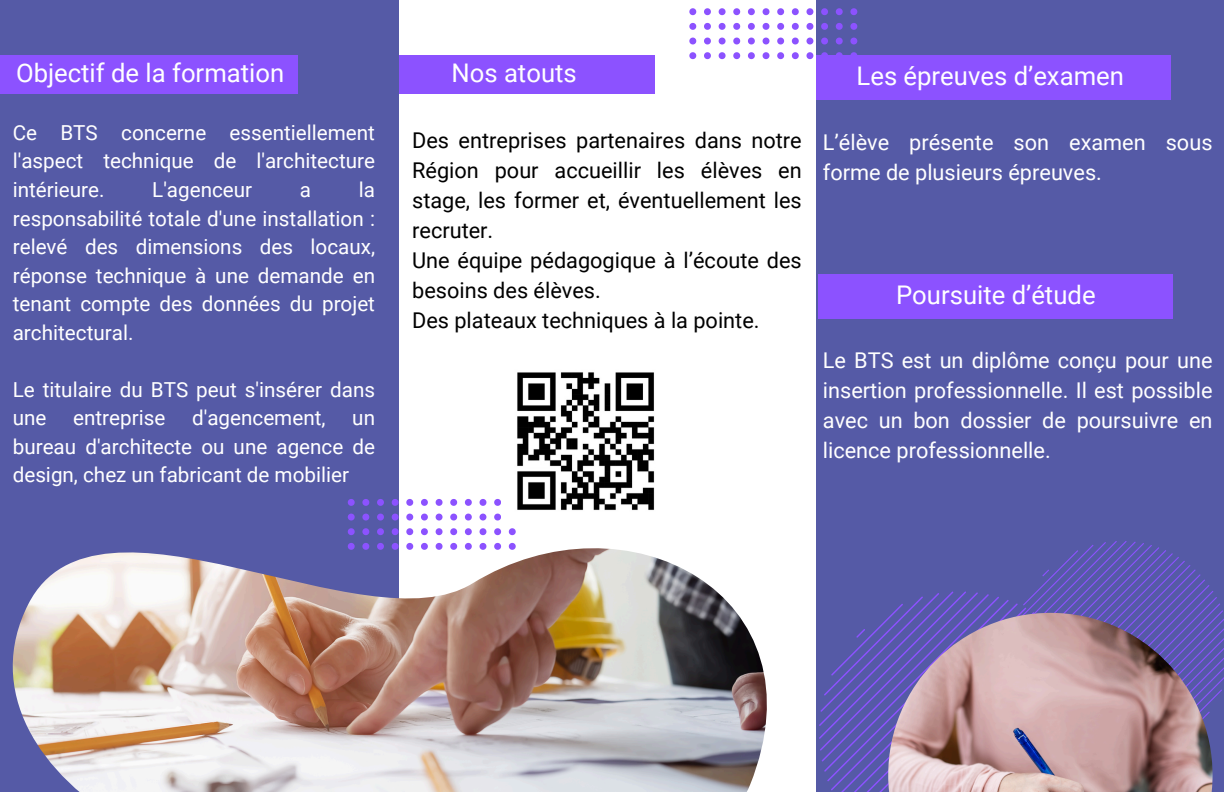
<style>
.page{position:relative;width:1224px;height:792px;background:#fff}
.page>*{position:absolute;margin:0;border:0;box-sizing:border-box;transform-origin:0 0}
.t1{font:25.7px "Roboto";color:#fff}
.t2{font:21.7px/30px "Roboto";color:#000;text-align:justify}
.t3{font:21.7px/30px "Roboto";color:#fff;text-align:justify}
.t4{font:20.7px/28.5px "Roboto";color:#fff;text-align:justify}
</style>
<div class="page">
<div style="left:397px;top:55px;width:258px;height:39px;background:#8c52ff"></div>
<div style="left:0;top:0;width:399px;height:792px;background:#555aa6"></div>
<img style="left:13px;top:548px;width:754px;height:244px">
<div style="left:816px;top:0;width:408px;height:792px;background:#555aa6"></div>
<div style="left:0;top:55px;width:298px;height:39px;background:#8c52ff"></div>
<div style="left:816px;top:55px;width:355px;height:45px;background:#8c52ff"></div>
<svg style="left:819px;top:541px;width:405px;height:251px"></svg>
<img style="left:888px;top:613px;width:325px;height:179px">
<svg style="left:850px;top:8px;width:7px;height:7px"></svg>
<svg style="left:836px;top:8px;width:7px;height:7px"></svg>
<svg style="left:821px;top:8px;width:7px;height:7px"></svg>
<svg style="left:806px;top:8px;width:7px;height:7px"></svg>
<svg style="left:792px;top:8px;width:7px;height:7px"></svg>
<svg style="left:777px;top:8px;width:7px;height:7px"></svg>
<svg style="left:763px;top:8px;width:6px;height:7px"></svg>
<svg style="left:748px;top:8px;width:7px;height:7px"></svg>
<svg style="left:733px;top:8px;width:7px;height:7px"></svg>
<svg style="left:719px;top:8px;width:7px;height:7px"></svg>
<svg style="left:704px;top:8px;width:7px;height:7px"></svg>
<svg style="left:689px;top:8px;width:7px;height:7px"></svg>
<svg style="left:850px;top:23px;width:7px;height:7px"></svg>
<svg style="left:836px;top:23px;width:7px;height:7px"></svg>
<svg style="left:821px;top:23px;width:7px;height:7px"></svg>
<svg style="left:806px;top:23px;width:7px;height:7px"></svg>
<svg style="left:792px;top:23px;width:7px;height:7px"></svg>
<svg style="left:777px;top:23px;width:7px;height:7px"></svg>
<svg style="left:763px;top:23px;width:6px;height:7px"></svg>
<svg style="left:748px;top:23px;width:7px;height:7px"></svg>
<svg style="left:733px;top:23px;width:7px;height:7px"></svg>
<svg style="left:719px;top:23px;width:7px;height:7px"></svg>
<svg style="left:704px;top:23px;width:7px;height:7px"></svg>
<svg style="left:689px;top:23px;width:7px;height:7px"></svg>
<svg style="left:850px;top:38px;width:7px;height:6px"></svg>
<svg style="left:836px;top:38px;width:7px;height:6px"></svg>
<svg style="left:821px;top:38px;width:7px;height:6px"></svg>
<svg style="left:806px;top:38px;width:7px;height:6px"></svg>
<svg style="left:792px;top:38px;width:7px;height:6px"></svg>
<svg style="left:777px;top:38px;width:7px;height:6px"></svg>
<svg style="left:763px;top:38px;width:6px;height:6px"></svg>
<svg style="left:748px;top:38px;width:7px;height:6px"></svg>
<svg style="left:733px;top:38px;width:7px;height:6px"></svg>
<svg style="left:719px;top:38px;width:7px;height:6px"></svg>
<svg style="left:704px;top:38px;width:7px;height:6px"></svg>
<svg style="left:689px;top:38px;width:7px;height:6px"></svg>
<svg style="left:850px;top:52px;width:7px;height:3px"></svg>
<svg style="left:836px;top:52px;width:7px;height:3px"></svg>
<svg style="left:821px;top:52px;width:7px;height:3px"></svg>
<svg style="left:806px;top:52px;width:7px;height:7px"></svg>
<svg style="left:792px;top:52px;width:7px;height:7px"></svg>
<svg style="left:777px;top:52px;width:7px;height:7px"></svg>
<svg style="left:763px;top:52px;width:6px;height:7px"></svg>
<svg style="left:748px;top:52px;width:7px;height:7px"></svg>
<svg style="left:733px;top:52px;width:7px;height:7px"></svg>
<svg style="left:719px;top:52px;width:7px;height:7px"></svg>
<svg style="left:704px;top:52px;width:7px;height:7px"></svg>
<svg style="left:689px;top:52px;width:7px;height:7px"></svg>
<div style="left:818px;top:274px;width:355px;height:45px;background:#8c52ff"></div>
<svg style="left:494px;top:499px;width:7px;height:7px"></svg>
<svg style="left:480px;top:499px;width:6px;height:7px"></svg>
<svg style="left:465px;top:499px;width:7px;height:7px"></svg>
<svg style="left:450px;top:499px;width:7px;height:7px"></svg>
<svg style="left:436px;top:499px;width:7px;height:7px"></svg>
<svg style="left:421px;top:499px;width:7px;height:7px"></svg>
<svg style="left:406px;top:499px;width:7px;height:7px"></svg>
<svg style="left:392px;top:499px;width:7px;height:7px"></svg>
<svg style="left:377px;top:499px;width:7px;height:7px"></svg>
<svg style="left:362px;top:499px;width:7px;height:7px"></svg>
<svg style="left:348px;top:499px;width:7px;height:7px"></svg>
<svg style="left:494px;top:514px;width:7px;height:7px"></svg>
<svg style="left:480px;top:514px;width:6px;height:7px"></svg>
<svg style="left:465px;top:514px;width:7px;height:7px"></svg>
<svg style="left:450px;top:514px;width:7px;height:7px"></svg>
<svg style="left:436px;top:514px;width:7px;height:7px"></svg>
<svg style="left:421px;top:514px;width:7px;height:7px"></svg>
<svg style="left:406px;top:514px;width:7px;height:7px"></svg>
<svg style="left:392px;top:514px;width:7px;height:7px"></svg>
<svg style="left:377px;top:514px;width:7px;height:7px"></svg>
<svg style="left:362px;top:514px;width:7px;height:7px"></svg>
<svg style="left:348px;top:514px;width:7px;height:7px"></svg>
<svg style="left:509px;top:528px;width:7px;height:7px"></svg>
<svg style="left:494px;top:528px;width:7px;height:7px"></svg>
<svg style="left:480px;top:528px;width:6px;height:7px"></svg>
<svg style="left:465px;top:528px;width:7px;height:7px"></svg>
<svg style="left:450px;top:528px;width:7px;height:7px"></svg>
<svg style="left:436px;top:528px;width:7px;height:7px"></svg>
<svg style="left:421px;top:528px;width:7px;height:7px"></svg>
<svg style="left:406px;top:528px;width:7px;height:7px"></svg>
<svg style="left:392px;top:528px;width:7px;height:7px"></svg>
<svg style="left:377px;top:528px;width:7px;height:7px"></svg>
<svg style="left:362px;top:528px;width:7px;height:7px"></svg>
<svg style="left:348px;top:528px;width:7px;height:7px"></svg>
<svg style="left:509px;top:543px;width:7px;height:7px"></svg>
<svg style="left:494px;top:543px;width:7px;height:7px"></svg>
<svg style="left:480px;top:543px;width:6px;height:7px"></svg>
<svg style="left:465px;top:543px;width:7px;height:7px"></svg>
<svg style="left:450px;top:543px;width:7px;height:7px"></svg>
<svg style="left:436px;top:543px;width:7px;height:7px"></svg>
<svg style="left:421px;top:543px;width:7px;height:7px"></svg>
<svg style="left:406px;top:543px;width:7px;height:7px"></svg>
<svg style="left:392px;top:543px;width:7px;height:7px"></svg>
<svg style="left:377px;top:543px;width:7px;height:7px"></svg>
<svg style="left:362px;top:543px;width:7px;height:7px"></svg>
<svg style="left:348px;top:543px;width:7px;height:7px"></svg>
<img style="left:517px;top:372px;width:138px;height:138px">
<p class="t1" style="left:16px;top:58px;width:270px">Objectif de la formation</p>
<h1 class="t1" style="left:452px;top:58px;width:127px">Nos atouts</h1>
<p class="t4" style="left:13px;top:119px;width:364px">Ce BTS concerne essentiellement l'aspect technique de l'architecture intérieure.</p>
<p class="t4" style="left:13px;top:176px;width:364px;text-indent:346px">la responsabilité totale d'une installation : relevé des dimensions des locaux, réponse technique à une demande en tenant compte des données du projet architectural.</p>
<p class="t4" style="left:152px;top:176px;width:102px">L'agenceur</p>
<p class="t4" style="left:300px;top:176px;width:13px">a</p>
<h1 class="t4" style="left:13px;top:375px;width:364px">Le titulaire du BTS peut s'insérer dans une</h1>
<h1 class="t4" style="left:73px;top:404px;width:94px">entreprise</h1>
<h1 class="t4" style="left:192px;top:404px;width:135px">d'agencement,</h1>
<h1 class="t4" style="left:13px;top:404px;width:364px;text-indent:340px">un bureau d'architecte ou une agence de design, chez un fabricant de mobilier</h1>
<p class="t2" style="left:412px;top:125px;width:391px">Des entreprises partenaires dans notre Région pour accueillir les élèves en stage, les former et, éventuellement les recruter.</p>
<p class="t2" style="left:412px;top:245px;width:391px">Une équipe pédagogique à l’écoute des besoins des élèves.</p>
<p class="t2" style="left:412px;top:305px;width:349px">Des plateaux techniques à la pointe.</p>
<p class="t1" style="left:857px;top:62px;width:269px">Les épreuves d’examen</p>
<p class="t3" style="left:823px;top:127px;width:391px">L’élève présente son examen sous forme de plusieurs épreuves.</p>
<h1 class="t1" style="left:896px;top:280px;width:201px">Poursuite d’étude</h1>
<p class="t3" style="left:823px;top:346px;width:391px">Le BTS est un diplôme conçu pour une insertion professionnelle. Il est possible avec un bon dossier de poursuivre en licence professionnelle.</p>
</div>
